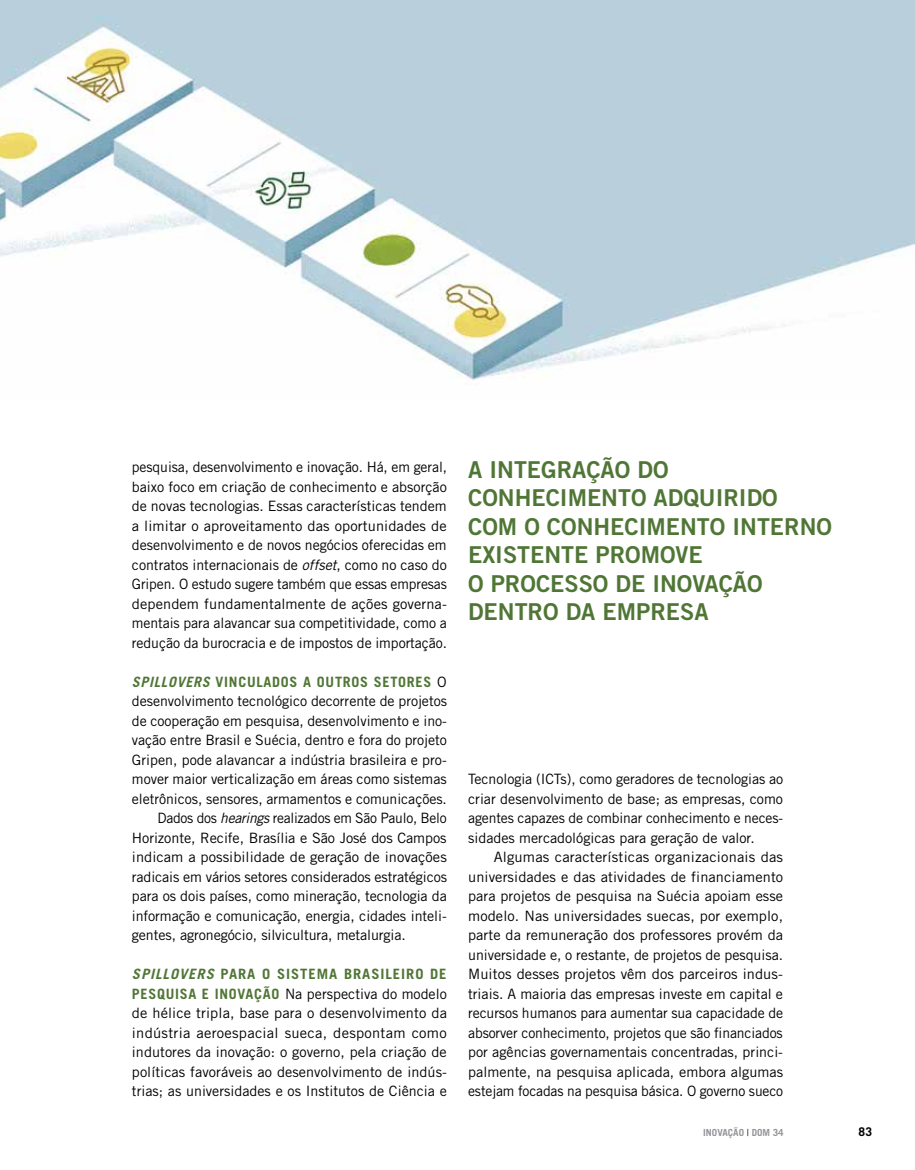
<style>
.page{position:relative;width:915px;height:1170px;background:#fff}
.page>*{position:absolute;margin:0;border:0;box-sizing:border-box;transform-origin:0 0}
.t1{font:23.25px/28.5px "Trade Gothic LT Std Bd 2";color:#507636}
.t2{font:14.25px/19.5px "Trade Gothic LT Std";letter-spacing:-.005em;color:#000;text-align:justify}
.t3{font:700 14.25px "Trade Gothic LT Std";letter-spacing:.05em;color:#507636}
.t4{font:700 12px "Trade Gothic LT Std";color:#000}
.t5{font:700 9.75px "Trade Gothic LT Std";color:#939598}
.s1{font-style:italic}
.s2{font-weight:400;color:#000}
.s3{font-weight:700;font-style:italic;color:#507636}
.s4{font-weight:700;color:#507636}
</style>
<div class="page">
<img style="left:0;top:0;width:914px;height:384px">
<p class="t2" style="left:132px;top:457px;width:316px">pesquisa, desenvolvimento e inovação. Há, em geral, baixo foco em criação de conhecimento e absorção de novas tecnologias. Essas características tendem a limitar o aproveitamento das oportunidades de desenvolvimento e de novos negócios oferecidas em contratos internacionais de <span class="s1">offset</span>, como no caso do Gripen. O estudo sugere também que essas empresas dependem fundamentalmente de ações governa&shy;mentais para alavancar sua competitividade, como a redução da burocracia e de impostos de importação.</p>
<p class="t3" style="left:132px;top:672px;width:316px"><span class="s1">SPILLOVERS</span> VINCULADOS A OUTROS SETORES <span class="s2">O</span></p>
<p class="t2" style="left:132px;top:691px;width:316px">desenvolvimento tecnológico decorrente de projetos</p>
<p class="t2" style="left:132px;top:710px;width:316px">de cooperação em pesquisa, desenvolvimento e ino-</p>
<p class="t2" style="left:132px;top:730px;width:316px">vação entre Brasil e Suécia, dentro e fora do projeto</p>
<p class="t2" style="left:132px;top:749px;width:316px">Gripen, pode alavancar a indústria brasileira e pro-</p>
<p class="t2" style="left:132px;top:769px;width:316px">mover maior verticalização em áreas como sistemas</p>
<p class="t2" style="left:132px;top:788px;width:316px">eletrônicos, sensores, armamentos e comunicações.</p>
<p class="t2" style="left:157px;top:808px;width:291px">Dados dos <span class="s1">hearings</span> realizados em São Paulo, Belo</p>
<p class="t2" style="left:132px;top:827px;width:316px">Horizonte, Recife, Brasília e São José dos Campos</p>
<p class="t2" style="left:132px;top:847px;width:316px">indicam a possibilidade de geração de inovações</p>
<p class="t2" style="left:132px;top:866px;width:316px">radicais em vários setores considerados estratégicos</p>
<p class="t2" style="left:132px;top:886px;width:316px">para os dois países, como mineração, tecnologia da</p>
<p class="t2" style="left:132px;top:905px;width:316px">informação e comunicação, energia, cidades inteli-</p>
<p class="t2" style="left:132px;top:925px;width:275px">gentes, agronegócio, silvicultura, metalurgia.</p>
<p class="t2" style="left:132px;top:964px;width:316px"><span class="s3">SPILLOVERS</span> <span class="s4">PARA O SISTEMA BRASILEIRO DE PESQUISA E INOVAÇÃO</span> Na perspectiva do modelo de hélice tripla, base para o desenvolvimento da indústria aeroespacial sueca, despontam como indutores da inovação: o governo, pela criação de políticas favoráveis ao desenvolvimento de indús&shy;trias; as universidades e os Institutos de Ciência e</p>
<h1 class="t1" style="left:468px;top:455px;width:365px">A INTEGRAÇÃO DO<br>CONHECIMENTO ADQUIRIDO<br>COM O CONHECIMENTO INTERNO<br>EXISTENTE PROMOVE<br>O PROCESSO DE INOVAÇÃO<br>DENTRO DA EMPRESA</h1>
<p class="t2" style="left:468px;top:769px;width:316px">Tecnologia (ICTs), como geradores de tecnologias ao criar desenvolvimento de base; as empresas, como agentes capazes de combinar conhecimento e neces&shy;sidades mercadológicas para geração de valor.</p>
<p class="t2" style="left:468px;top:847px;width:316px;text-indent:26px">Algumas características organizacionais das universidades e das atividades de financiamento para projetos de pesquisa na Suécia apoiam esse modelo. Nas universidades suecas, por exemplo, parte da remuneração dos professores provém da universidade e, o restante, de projetos de pesquisa.<br>Muitos desses projetos vêm dos parceiros indus&shy;triais. A maioria das empresas investe em capital e recursos humanos para aumentar sua capacidade de absorver conhecimento, projetos que são financiados por agências governamentais concentradas, princi&shy;palmente, na pesquisa aplicada, embora algumas estejam focadas na pesquisa básica. O governo sueco</p>
<p class="t5" style="left:703px;top:1125px;width:82px">INOVAÇÃO <span class="s2">|</span> DOM 34</p>
<p class="t4" style="left:858px;top:1123px;width:15px">83</p>
</div>
